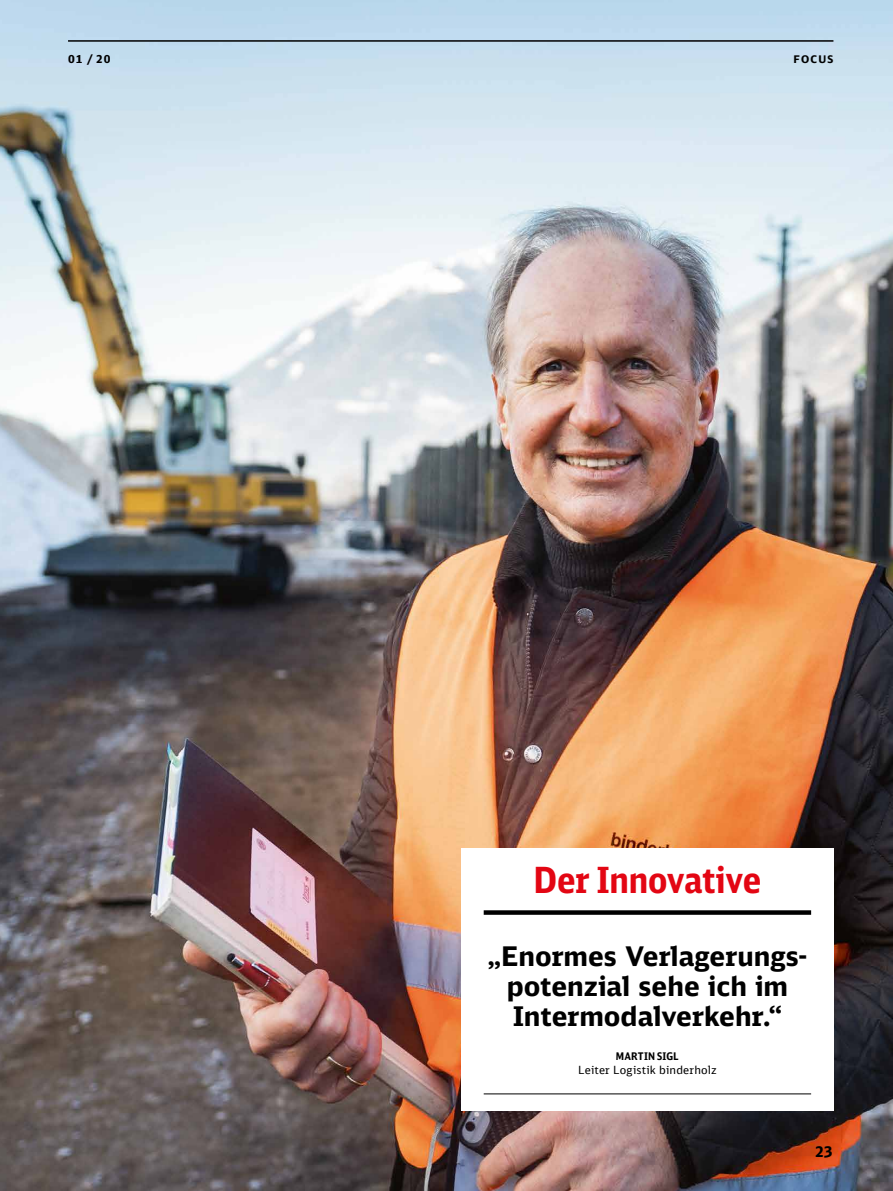
<style>
.page{position:relative;width:893px;height:1191px;background:#fff}
.page>*{position:absolute;margin:0;border:0;box-sizing:border-box;transform-origin:0 0}
.t1{font:700 36px "DB Sans Cond";letter-spacing:-.005em;color:#e30613}
.t2{font:700 27px/30px "DB Sans";color:#000;text-align:center}
.t3{font:700 15px "DB Sans";color:#000}
.t4{font:11.25px "DB Sans";letter-spacing:.015em;color:#000}
.t5{font:700 11.25px "DB Sans";color:#000}
.t6{font:700 10.5px "DB Sans Cond";letter-spacing:.015em;color:#000}
.t7{font:700 10.5px "DB Sans";letter-spacing:.115em;color:#000}
</style>
<div class="page">
<img style="left:0;top:0;width:893px;height:1191px">
<div style="left:461px;top:848px;width:372px;height:263px;background:#fff"></div>
<svg style="left:484px;top:910px;width:327px;height:4px"></svg>
<hr style="left:484px;top:1093px;width:327px;height:1px;background:#000">
<hr style="left:68px;top:40px;width:765px;height:2px;background:#000">
<p class="t5" style="left:68px;top:51px;width:44px">01 / 20</p>
<p class="t7" style="left:793px;top:52px;width:42px">FOCUS</p>
<h1 class="t1" style="left:534px;top:857px;width:229px">Der Innovative</h1>
<p class="t2" style="left:488px;top:940px;width:321px">„Enormes Verlagerungs&shy;potenzial sehe ich im<br>Intermodalverkehr.“</p>
<p class="t6" style="left:616px;top:1049px;width:65px">MARTIN SIGL</p>
<p class="t4" style="left:578px;top:1063px;width:140px">Leiter Logistik binderholz</p>
<p class="t3" style="left:815px;top:1142px;width:19px">23</p>
</div>
